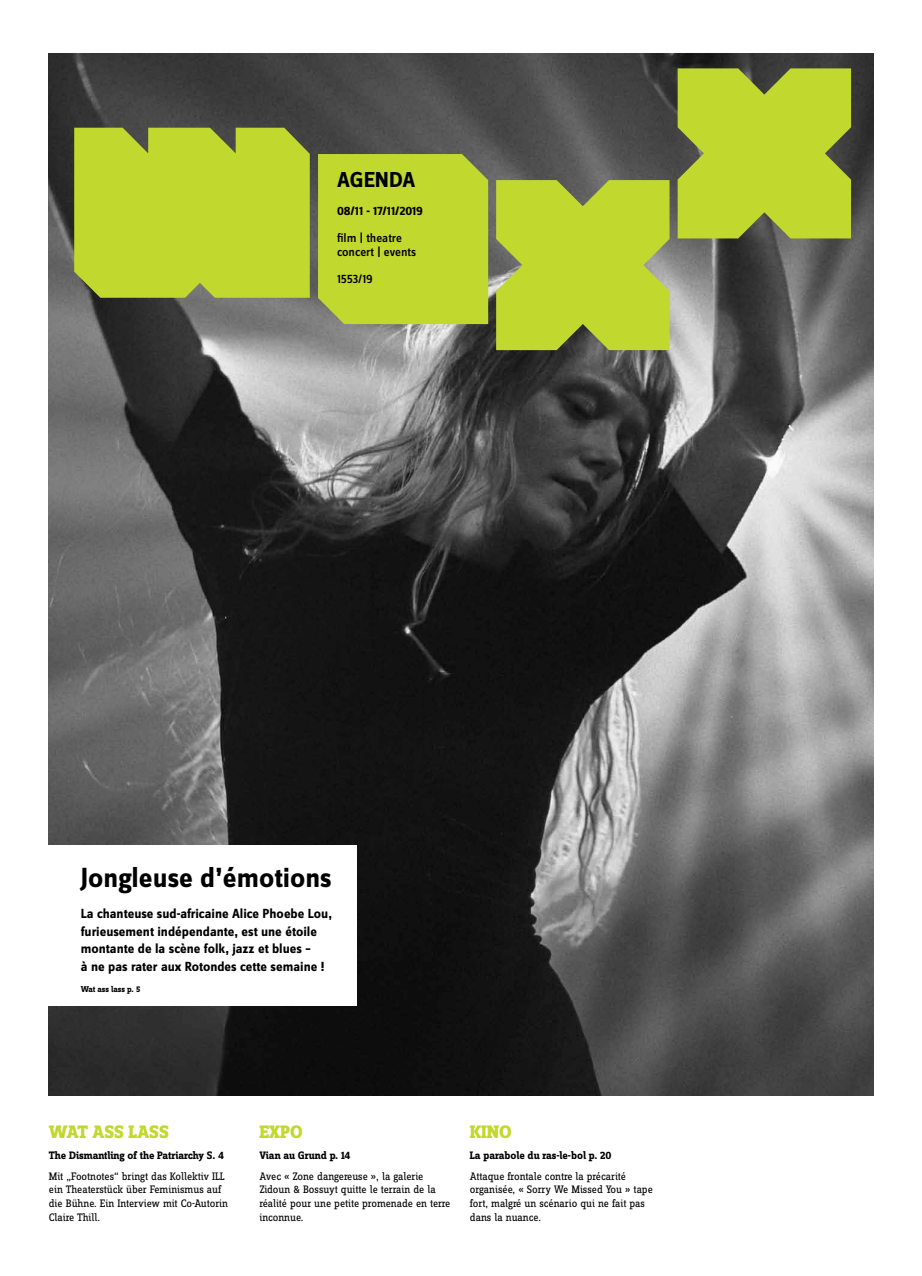
<style>
.page{position:relative;width:922px;height:1276px;background:#fff}
.page>*{position:absolute;margin:0;border:0;box-sizing:border-box;transform-origin:0 0}
.t1{font:700 28.75px "Zine Sans Dis";color:#000}
.t2{font:700 22.5px "Zine Sans Dis";color:#000}
.t3{font:800 18.75px "Zine Slab Dis";color:#c1d82f}
.t4{font:700 13.75px/17.5px "Zine Sans Dis";color:#000}
.t5{font:500 12.75px/13.8px "Zine Sans Dis";color:#000}
.t6{font:700 12.75px "Zine Sans Dis";color:#000}
.t7{font:11.25px/13.8px "Zine Slab Dis";letter-spacing:-.01em;color:#000}
.t8{font:700 11.25px "Zine Slab Dis";letter-spacing:-.005em;color:#000}
.t9{font:700 8.75px "Zine Slab Dis";color:#000}
</style>
<div class="page">
<img style="left:49px;top:53px;width:823px;height:1042px">
<div style="left:48px;top:846px;width:308px;height:160px;background:#fff"></div>
<svg style="left:496px;top:180px;width:173px;height:170px;background:#b9ce34"></svg>
<svg style="left:677px;top:68px;width:173px;height:170px;background:#b5c931"></svg>
<div style="left:318px;top:154px;width:170px;height:170px;background:#c1d82f"></div>
<div style="left:74px;top:128px;width:236px;height:170px;background:#c1d82f"></div>
<h2 class="t2" style="left:337px;top:168px;width:80px">AGENDA</h2>
<p class="t6" style="left:337px;top:204px;width:87px">08/11 - 17/11/2019</p>
<p class="t5" style="left:337px;top:232px;width:81px">film | theatre concert | events</p>
<p class="t5" style="left:337px;top:273px;width:37px">1553/19</p>
<h1 class="t1" style="left:81px;top:862px;width:252px">Jongleuse d’émotions</h1>
<p class="t4" style="left:81px;top:906px;width:253px">La chanteuse sud-africaine Alice Phoebe Lou, furieusement indépendante, est une étoile montante de la scène folk, jazz et blues –<br>à ne pas rater aux Rotondes cette semaine !</p>
<p class="t9" style="left:81px;top:984px;width:61px">Wat ass lass p. 5</p>
<h3 class="t3" style="left:49px;top:1121px;width:121px">WAT ASS LASS</h3>
<h3 class="t3" style="left:259px;top:1121px;width:45px">EXPO</h3>
<h3 class="t3" style="left:469px;top:1121px;width:43px">KINO</h3>
<p class="t8" style="left:49px;top:1149px;width:177px">The Dismantling of the Patriarchy S. 4</p>
<p class="t7" style="left:49px;top:1169px;width:181px">Mit „Footnotes“ bringt das Kollektiv ILL ein Theaterstück über Feminismus auf die Bühne. Ein Interview mit Co-Autorin Claire Thill.</p>
<p class="t8" style="left:469px;top:1149px;width:143px">La parabole du ras-le-bol p. 20</p>
<p class="t7" style="left:469px;top:1169px;width:184px">Attaque frontale contre la précarité organisée, « Sorry We Missed You » tape fort, malgré un scénario qui ne fait pas dans la nuance.</p>
<p class="t8" style="left:259px;top:1149px;width:92px">Vian au Grund p. 14</p>
<p class="t7" style="left:259px;top:1169px;width:192px">Avec « Zone dangereuse », la galerie<br>Zidoun &amp; Bossuyt quitte le terrain de la réalité pour une petite promenade en terre inconnue.</p>
</div>
